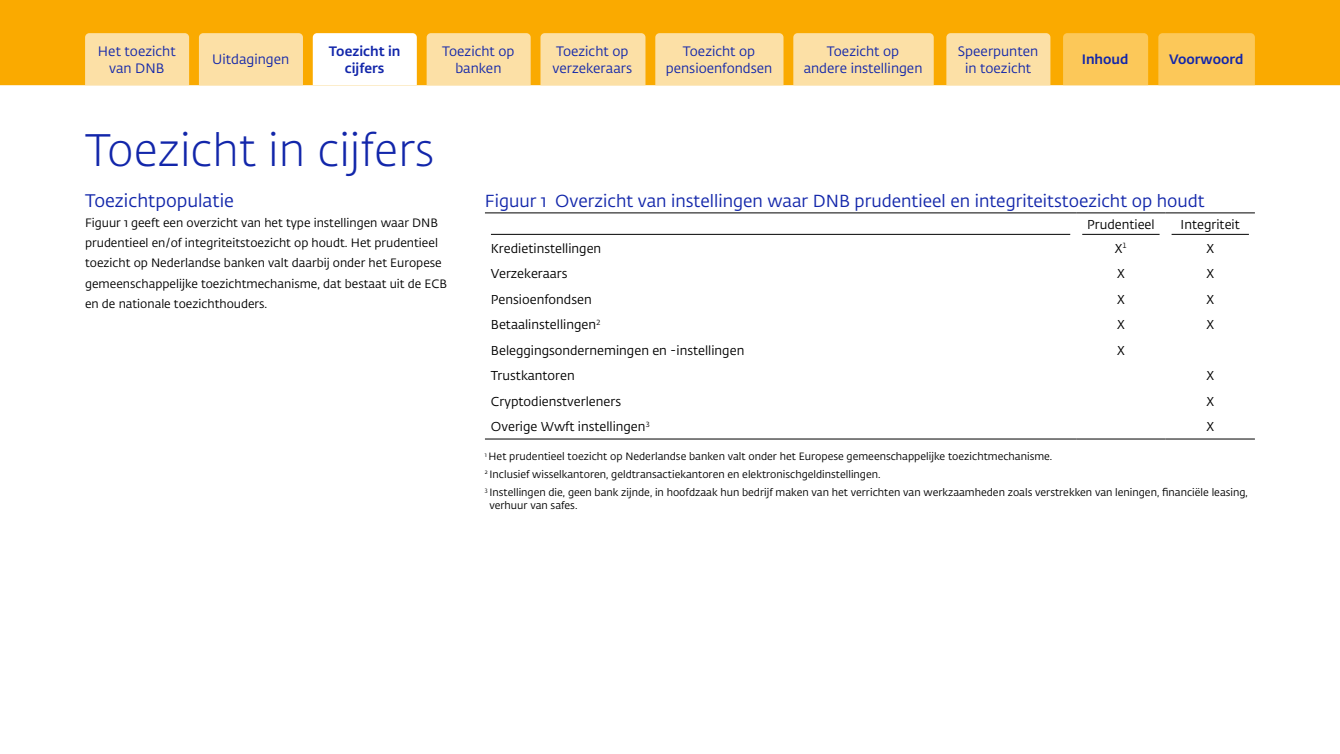
<style>
.page{position:relative;width:1340px;height:754px;background:#fff}
.page>*{position:absolute;margin:0;border:0;box-sizing:border-box;transform-origin:0 0}
.t1{font:300 45px "DNB Fedra";color:#1226aa}
.t2{font:18px "DNB Fedra";color:#1226aa}
.t3{font:17.25px "DNB Fedra";color:#1226aa}
.t4{font:13.5px/16.5px "DNB Fedra";color:#1226aa;text-align:center}
.t5{font:500 13.5px/16.5px "DNB Fedra";color:#1226aa;text-align:center}
.t6{font:12.75px "DNB Fedra";color:#000}
.t7{font:12px/20.2px "DNB Fedra";color:#000}
.t8{font:10.5px/17.7px "DNB Fedra";color:#000}
</style>
<div class="page">
<div style="left:0;top:0;width:1339px;height:85px;background:#faaa00"></div>
<div style="left:1158px;top:33px;width:96px;height:52px;background:#fcc859"></div>
<div style="left:1063px;top:33px;width:85px;height:52px;background:#fcc859"></div>
<div style="left:199px;top:33px;width:104px;height:52px;background:#fce0a6"></div>
<svg style="left:313px;top:33px;width:104px;height:52px"></svg>
<div style="left:426px;top:33px;width:104px;height:52px;background:#fce0a6"></div>
<div style="left:540px;top:33px;width:105px;height:52px;background:#fce0a6"></div>
<div style="left:655px;top:33px;width:128px;height:52px;background:#fce0a6"></div>
<div style="left:793px;top:33px;width:140px;height:52px;background:#fce0a6"></div>
<div style="left:85px;top:33px;width:104px;height:52px;background:#fce0a6"></div>
<div style="left:946px;top:33px;width:104px;height:52px;background:#fce0a6"></div>
<hr style="left:485px;top:212px;width:591px;height:1px;background:#000">
<hr style="left:1076px;top:212px;width:89px;height:1px;background:#000">
<hr style="left:1165px;top:212px;width:89px;height:1px;background:#000">
<hr style="left:485px;top:438px;width:591px;height:1px;background:#000">
<hr style="left:1076px;top:438px;width:89px;height:1px;background:#000">
<hr style="left:1165px;top:438px;width:89px;height:1px;background:#000">
<hr style="left:491px;top:234px;width:579px;height:1px;background:#000">
<hr style="left:1082px;top:234px;width:77px;height:1px;background:#000">
<hr style="left:1171px;top:234px;width:77px;height:1px;background:#000">
<p class="t5" style="left:329px;top:43px;width:73px">Toezicht in cijfers</p>
<p class="t4" style="left:442px;top:43px;width:74px">Toezicht op banken</p>
<p class="t4" style="left:552px;top:43px;width:81px;text-align:left">Toezicht op verzekeraars</p>
<p class="t4" style="left:666px;top:43px;width:108px">Toezicht op pensioenfondsen</p>
<p class="t4" style="left:803px;top:43px;width:120px">Toezicht op andere instellingen</p>
<p class="t4" style="left:98px;top:43px;width:79px">Het toezicht van DNB</p>
<p class="t4" style="left:958px;top:43px;width:82px">Speerpunten in toezicht</p>
<p class="t5" style="left:96px;top:43px;width:20px">He</p>
<p class="t4" style="left:331px;top:43px;width:9px">T</p>
<p class="t4" style="left:212px;top:52px;width:78px">Uitdagingen</p>
<p class="t5" style="left:1081px;top:51px;width:48px">Inhoud</p>
<p class="t5" style="left:1169px;top:51px;width:76px">Voorwoord</p>
<h1 class="t1" style="left:85px;top:123px;width:351px">Toezicht in cijfers</h1>
<h2 class="t2" style="left:85px;top:189px;width:150px">Toezichtpopulatie</h2>
<p class="t7" style="left:85px;top:213px;width:364px">Figuur 1 geeft een overzicht van het type instellingen waar DNB prudentieel en/of integriteitstoezicht op houdt. Het prudentieel toezicht op Nederlandse banken valt daarbij onder het Europese gemeenschappelijke toezichtmechanisme, dat bestaat uit de ECB en de nationale toezichthouders.</p>
<h3 class="t3" style="left:485px;top:190px;width:721px">Figuur 1 Overzicht van instellingen waar DNB prudentieel en integriteitstoezicht op houdt</h3>
<p class="t6" style="left:1087px;top:217px;width:69px">Prudentieel</p>
<p class="t6" style="left:1180px;top:217px;width:61px">Integriteit</p>
<p class="t6" style="left:491px;top:240px;width:112px">Kredietinstellingen</p>
<p class="t6" style="left:1114px;top:240px;width:14px">X<sup>1</sup></p>
<p class="t6" style="left:1206px;top:240px;width:9px">X</p>
<p class="t6" style="left:491px;top:266px;width:78px">Verzekeraars</p>
<p class="t6" style="left:1116px;top:266px;width:9px">X</p>
<p class="t6" style="left:1206px;top:266px;width:9px">X</p>
<p class="t6" style="left:491px;top:291px;width:102px">Pensioenfondsen</p>
<p class="t6" style="left:1116px;top:291px;width:9px">X</p>
<p class="t6" style="left:1206px;top:291px;width:9px">X</p>
<p class="t6" style="left:491px;top:317px;width:111px">Betaalinstellingen<sup>2</sup></p>
<p class="t6" style="left:1117px;top:317px;width:9px">X</p>
<p class="t6" style="left:1206px;top:317px;width:9px">X</p>
<p class="t6" style="left:491px;top:342px;width:255px">Beleggingsondernemingen en -instellingen</p>
<p class="t6" style="left:1117px;top:342px;width:9px">X</p>
<p class="t6" style="left:491px;top:368px;width:85px">Trustkantoren</p>
<p class="t6" style="left:1206px;top:368px;width:9px">X</p>
<p class="t6" style="left:491px;top:393px;width:132px">Cryptodienstverleners</p>
<p class="t6" style="left:1206px;top:393px;width:9px">X</p>
<p class="t6" style="left:491px;top:419px;width:161px">Overige Wwft instellingen<sup>3</sup></p>
<p class="t6" style="left:1206px;top:419px;width:9px">X</p>
<p class="t8" style="left:485px;top:447px;width:764px"><sup>1</sup> Het prudentieel toezicht op Nederlandse banken valt onder het Europese gemeenschappelijke toezichtmechanisme.<br><sup>2</sup> Inclusief wisselkantoren, geldtransactiekantoren en elektronischgeldinstellingen.<br><sup>3</sup> Instellingen die, geen bank zijnde, in hoofdzaak hun bedrijf maken van het verrichten van werkzaamheden zoals verstrekken van leningen, financiële leasing,</p>
<p class="t8" style="left:489px;top:497px;width:89px">verhuur van safes.</p>
</div>
